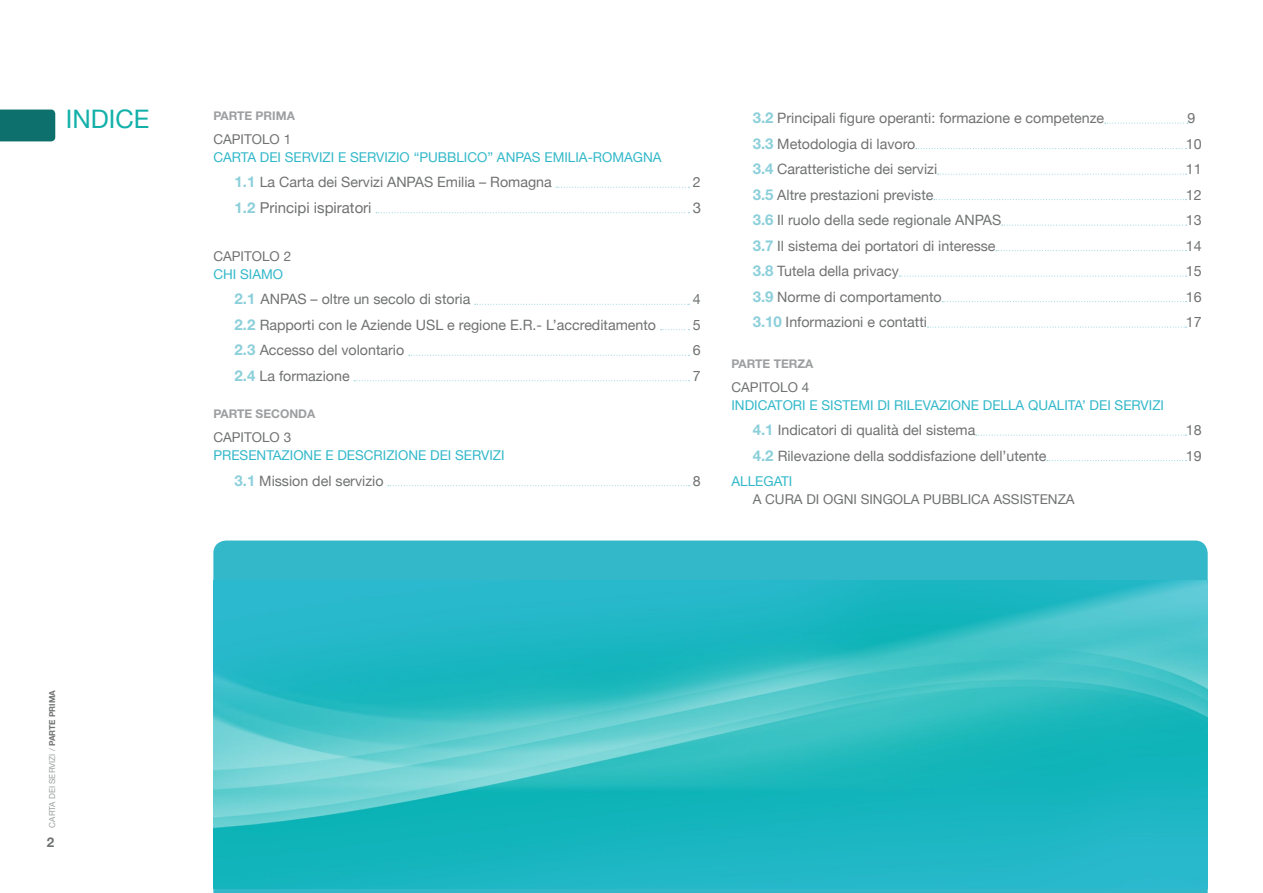
<style>
.page{position:relative;width:1263px;height:893px;background:#fff}
.page>*{position:absolute;margin:0;border:0;box-sizing:border-box;transform-origin:0 0}
.t1{font:25.5px "Helvetica Neue";color:#12b0a9}
.t2{font:15px "Helvetica Neue";color:#707172}
.t3{font:14.25px "Helvetica Neue";color:#707172}
.t4{font:13.5px "Helvetica Neue";color:#32b8c9}
.t5{font:13.5px "Helvetica Neue";color:#707172}
.t6{font:700 13.5px "Helvetica Neue LT Std";color:#707172}
.t7{font:700 12px "Helvetica Neue";color:#9c9e9f}
.t8{font:8.25px "Helvetica Neue";color:#9c9e9f}
.s1{font-family:"Helvetica Neue LT Std";font-weight:700;font-size:15px;color:#8bcfda}
.s2{font-family:"Helvetica Neue LT Std";font-weight:700;color:#8bcfda}
.s3{font-weight:700;color:#707172}
</style>
<div class="page">
<svg style="left:1105px;top:123px;width:83px;height:1px"></svg>
<svg style="left:916px;top:148px;width:270px;height:1px"></svg>
<svg style="left:938px;top:174px;width:248px;height:1px"></svg>
<svg style="left:934px;top:199px;width:252px;height:1px"></svg>
<svg style="left:1002px;top:225px;width:184px;height:1px"></svg>
<svg style="left:996px;top:250px;width:190px;height:1px"></svg>
<svg style="left:899px;top:276px;width:287px;height:1px"></svg>
<svg style="left:942px;top:301px;width:244px;height:1px"></svg>
<svg style="left:927px;top:327px;width:259px;height:1px"></svg>
<svg style="left:976px;top:435px;width:210px;height:1px"></svg>
<svg style="left:1047px;top:460px;width:139px;height:1px"></svg>
<svg style="left:556px;top:187px;width:133px;height:1px"></svg>
<svg style="left:376px;top:212px;width:313px;height:1px"></svg>
<svg style="left:475px;top:304px;width:214px;height:1px"></svg>
<svg style="left:660px;top:329px;width:29px;height:1px"></svg>
<svg style="left:409px;top:355px;width:280px;height:1px"></svg>
<svg style="left:354px;top:380px;width:335px;height:1px"></svg>
<svg style="left:388px;top:485px;width:301px;height:1px"></svg>
<div style="left:213px;top:540px;width:995px;height:353px;background:#32b8c9"></div>
<img style="left:213px;top:580px;width:995px;height:308px">
<div style="left:0;top:110px;width:55px;height:31px;background:#0e706c"></div>
<h1 class="t1" style="left:66px;top:104px;width:85px">INDICE</h1>
<p class="t3" style="left:753px;top:110px;width:353px"><span class="s1">3.2</span> Principali figure operanti: formazione e competenze</p>
<p class="t3" style="left:1187px;top:110px;width:9px">9</p>
<p class="t3" style="left:753px;top:135px;width:164px"><span class="s1">3.3</span> Metodologia di lavoro</p>
<p class="t3" style="left:1186px;top:135px;width:17px">10</p>
<p class="t3" style="left:753px;top:161px;width:186px"><span class="s1">3.4</span> Caratteristiche dei servizi</p>
<p class="t3" style="left:1186px;top:161px;width:17px">11</p>
<p class="t3" style="left:753px;top:186px;width:182px"><span class="s1">3.5</span> Altre prestazioni previste</p>
<p class="t3" style="left:1186px;top:186px;width:17px">12</p>
<p class="t3" style="left:753px;top:212px;width:250px"><span class="s1">3.6</span> Il ruolo della sede regionale ANPAS</p>
<p class="t3" style="left:1186px;top:212px;width:17px">13</p>
<p class="t3" style="left:753px;top:237px;width:244px"><span class="s1">3.7</span> Il sistema dei portatori di interesse</p>
<p class="t3" style="left:1186px;top:237px;width:17px">14</p>
<p class="t3" style="left:753px;top:263px;width:148px"><span class="s1">3.8</span> Tutela della privacy</p>
<p class="t3" style="left:1186px;top:263px;width:17px">15</p>
<p class="t3" style="left:753px;top:288px;width:191px"><span class="s1">3.9</span> Norme di comportamento</p>
<p class="t3" style="left:1186px;top:288px;width:17px">16</p>
<p class="t3" style="left:753px;top:314px;width:176px"><span class="s1">3.10</span> Informazioni e contatti</p>
<p class="t3" style="left:1186px;top:314px;width:17px">17</p>
<p class="t7" style="left:731px;top:356px;width:83px">PARTE TERZA</p>
<p class="t5" style="left:731px;top:379px;width:79px">CAPITOLO 4</p>
<p class="t4" style="left:731px;top:397px;width:434px">INDICATORI E SISTEMI DI RILEVAZIONE DELLA QUALITA’ DEI SERVIZI</p>
<p class="t3" style="left:753px;top:422px;width:224px"><span class="s1">4.1</span> Indicatori di qualità del sistema</p>
<p class="t3" style="left:1186px;top:422px;width:17px">18</p>
<p class="t3" style="left:753px;top:447px;width:295px"><span class="s1">4.2</span> Rilevazione della soddisfazione dell’utente</p>
<p class="t3" style="left:1186px;top:447px;width:17px">19</p>
<p class="t4" style="left:731px;top:473px;width:63px">ALLEGATI</p>
<p class="t5" style="left:753px;top:491px;width:323px">A CURA DI OGNI SINGOLA PUBBLICA ASSISTENZA</p>
<p class="t7" style="left:213px;top:108px;width:83px">PARTE PRIMA</p>
<p class="t5" style="left:213px;top:131px;width:79px">CAPITOLO 1</p>
<p class="t4" style="left:213px;top:149px;width:450px">CARTA DEI SERVIZI E SERVIZIO “PUBBLICO” ANPAS EMILIA-ROMAGNA</p>
<p class="t3" style="left:235px;top:174px;width:319px"><span class="s1">1.1</span> La Carta dei Servizi ANPAS Emilia – Romagna</p>
<p class="t3" style="left:693px;top:174px;width:9px">2</p>
<p class="t2" style="left:235px;top:198px;width:138px"><span class="s2">1.2</span> Principi ispiratori</p>
<p class="t2" style="left:693px;top:198px;width:10px">3</p>
<p class="t5" style="left:213px;top:248px;width:79px">CAPITOLO 2</p>
<p class="t4" style="left:213px;top:266px;width:71px">CHI SIAMO</p>
<p class="t3" style="left:235px;top:291px;width:237px"><span class="s1">2.1</span> ANPAS – oltre un secolo di storia</p>
<p class="t3" style="left:693px;top:291px;width:9px">4</p>
<p class="t3" style="left:235px;top:316px;width:423px"><span class="s1">2.2</span> Rapporti con le Aziende USL e regione E.R.- L’accreditamento</p>
<p class="t3" style="left:693px;top:316px;width:9px">5</p>
<p class="t3" style="left:235px;top:342px;width:171px"><span class="s1">2.3</span> Accesso del volontario</p>
<p class="t3" style="left:693px;top:342px;width:9px">6</p>
<p class="t3" style="left:235px;top:367px;width:117px"><span class="s1">2.4</span> La formazione</p>
<p class="t3" style="left:693px;top:367px;width:9px">7</p>
<p class="t7" style="left:213px;top:407px;width:104px">PARTE SECONDA</p>
<p class="t5" style="left:213px;top:429px;width:79px">CAPITOLO 3</p>
<p class="t4" style="left:213px;top:447px;width:293px">PRESENTAZIONE E DESCRIZIONE DEI SERVIZI</p>
<p class="t3" style="left:235px;top:472px;width:150px"><span class="s1">3.1</span> Mission del servizio</p>
<p class="t3" style="left:693px;top:472px;width:9px">8</p>
<p class="t8" style="left:47px;top:827px;width:139px;rotate:-90deg">CARTA DEI SERVIZI / <span class="s3">PARTE PRIMA</span></p>
<p class="t6" style="left:47px;top:834px;width:9px">2</p>
</div>
